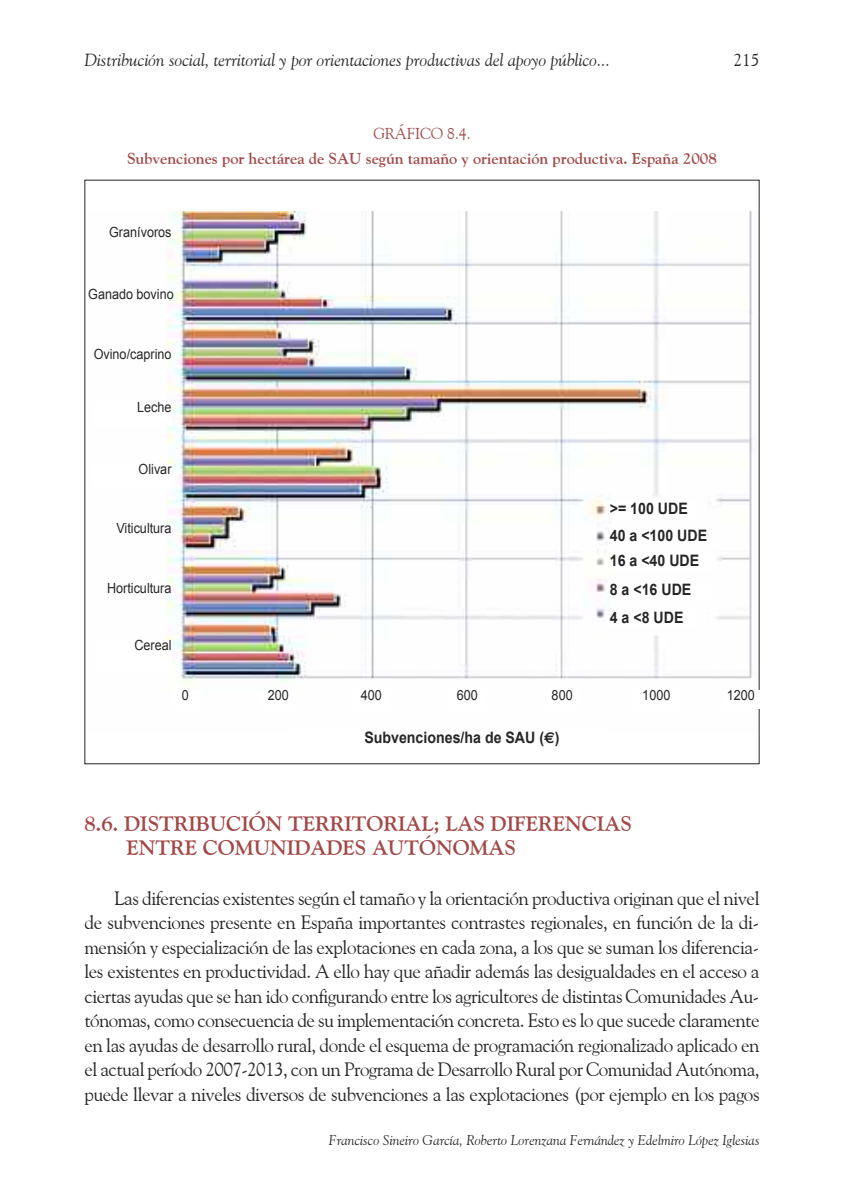
<style>
.page{position:relative;width:844px;height:1191px;background:#fff}
.page>*{position:absolute;margin:0;border:0;box-sizing:border-box;transform-origin:0 0}
.t1{font:700 21px/24.5px "Goudy Old Style BT";color:#a24948}
.t2{font:19.25px/24.5px "Goudy Old Style BT";letter-spacing:-.025em;color:#272627;text-align:justify}
.t3{font:italic 17.5px "Goudy Old Style BT";color:#272627}
.t4{font:17.5px "Goudy Old Style BT";color:#272627}
.t5{font:700 15.75px "Goudy Old Style BT";color:#a24948}
.t6{font:700 15.75px/25.2px "Arial";color:#272627;scale:.9 1}
.t7{font:15.75px "Goudy Old Style BT";color:#a24948}
.t8{font:14px "Arial";color:#272627;scale:.9 1}
.t9{font:italic 14px "Goudy Old Style BT";color:#272627}
.s1{font-family:"Euro Sans"}
</style>
<div class="page">
<img style="left:166px;top:211px;width:586px;height:473px">
<div style="left:96px;top:640px;width:75px;height:32px;background:#fff"></div>
<div style="left:92px;top:463px;width:79px;height:23px;background:#fff"></div>
<div style="left:94px;top:402px;width:77px;height:25px;background:#fff"></div>
<div style="left:609px;top:502px;width:87px;height:16px;background:#fff"></div>
<div style="left:609px;top:611px;width:87px;height:16px;background:#fff"></div>
<div style="left:609px;top:583px;width:102px;height:16px;background:#fff"></div>
<div style="left:609px;top:529px;width:100px;height:16px;background:#fff"></div>
<div style="left:609px;top:555px;width:102px;height:15px;background:#fff"></div>
<p class="t3" style="left:84px;top:50px;width:527px">Distribución social, territorial y por orientaciones productivas del apoyo público...</p>
<p class="t4" style="left:733px;top:50px;width:27px">215</p>
<p class="t7" style="left:373px;top:124px;width:99px">GRÁFICO 8.4.</p>
<p class="t5" style="left:127px;top:149px;width:591px">Subvenciones por hectárea de SAU según tamaño y orientación productiva. España 2008</p>
<p class="t8" style="left:109px;top:225px;width:71px">Granívoros</p>
<p class="t8" style="left:88px;top:286px;width:96px">Ganado bovino</p>
<p class="t8" style="left:94px;top:346px;width:88px">Ovino/caprino</p>
<p class="t8" style="left:137px;top:399px;width:40px">Leche</p>
<p class="t8" style="left:138px;top:461px;width:38px">Olivar</p>
<p class="t8" style="left:116px;top:521px;width:63px">Viticultura</p>
<p class="t8" style="left:107px;top:580px;width:73px">Horticultura</p>
<p class="t8" style="left:134px;top:637px;width:43px">Cereal</p>
<p class="t6" style="left:609px;top:496px;width:88px">&gt;= 100 UDE</p>
<p class="t6" style="left:609px;top:523px;width:110px">40 a &lt;100 UDE<br>16 a &lt;40 UDE</p>
<p class="t6" style="left:609px;top:577px;width:92px">8 a &lt;16 UDE</p>
<p class="t6" style="left:609px;top:605px;width:83px">4 a &lt;8 UDE</p>
<p class="t8" style="left:182px;top:687px;width:9px">0</p>
<p class="t8" style="left:268px;top:687px;width:25px">200</p>
<p class="t8" style="left:360px;top:687px;width:25px">400</p>
<p class="t8" style="left:456px;top:687px;width:25px">600</p>
<p class="t8" style="left:551px;top:687px;width:25px">800</p>
<p class="t8" style="left:642px;top:687px;width:33px">1000</p>
<p class="t8" style="left:726px;top:687px;width:33px">1200</p>
<p class="t6" style="left:364px;top:725px;width:218px">Subvenciones/ha de SAU (<span class="s1">€</span>)</p>
<p class="t1" style="left:126px;top:811px;width:507px;text-indent:-42px">8.6. DISTRIBUCIÓN TERRITORIAL; LAS DIFERENCIAS<br>ENTRE COMUNIDADES AUTÓNOMAS</p>
<p class="t2" style="left:84px;top:885px;width:676px;text-indent:30px">Las diferencias existentes según el tamaño y la orientación productiva originan que el nivel de subvenciones presente en España importantes contrastes regionales, en función de la di&shy;mensión y especialización de las explotaciones en cada zona, a los que se suman los diferencia&shy;les existentes en productividad. A ello hay que añadir además las desigualdades en el acceso a ciertas ayudas que se han ido configurando entre los agricultores de distintas Comunidades Au&shy;tónomas, como consecuencia de su implementación concreta. Esto es lo que sucede claramente en las ayudas de desarrollo rural, donde el esquema de programación regionalizado aplicado en el actual período 2007-2013, con un Programa de Desarrollo Rural por Comunidad Autónoma, puede llevar a niveles diversos de subvenciones a las explotaciones (por ejemplo en los pagos</p>
<p class="t9" style="left:329px;top:1131px;width:432px">Francisco Sineiro García, Roberto Lorenzana Fernández y Edelmiro López Iglesias</p>
</div>
